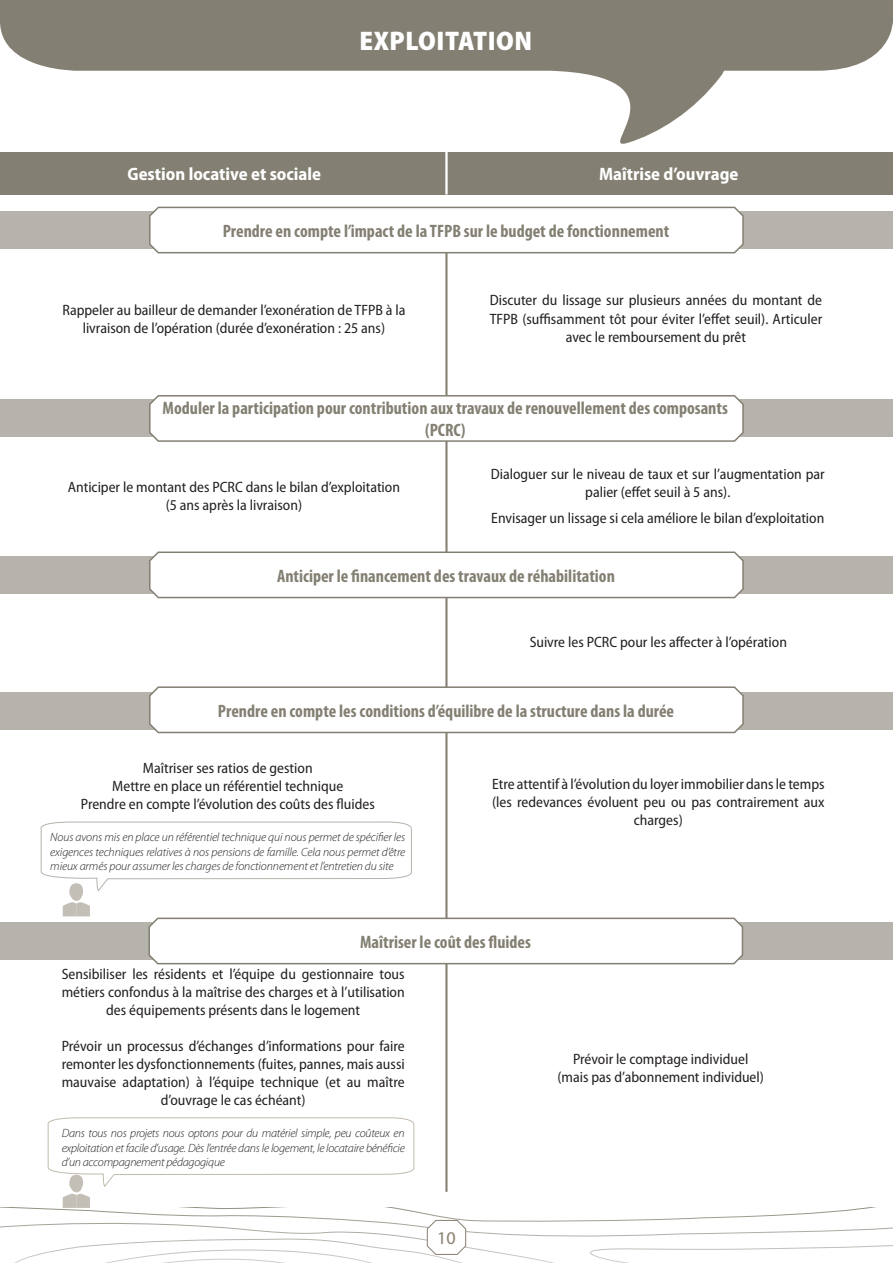
<style>
.page{position:relative;width:893px;height:1263px;background:#fff}
.page>*{position:absolute;margin:0;border:0;box-sizing:border-box;transform-origin:0 0}
.t1{font:900 semi-condensed 27px "Myriad Pro";letter-spacing:.02em;color:#fff}
.t2{font:700 condensed 18px/21.6px "Myriad Pro";color:#837f72;text-align:center}
.t3{font:700 semi-condensed 18px "Myriad Pro";color:#fff}
.t4{font:18px "Myriad Pro";color:#887f6f}
.t5{font:semi-condensed 15px/18px "Myriad Pro";color:#231f20;text-align:center}
.t6{font:italic 300 12px/14.4px "Myriad Pro";letter-spacing:-.02em;color:#231f20;text-align:justify}
</style>
<div class="page">
<hr style="left:447px;top:248px;width:1px;height:944px;background:#837f72">
<hr style="left:446px;top:248px;width:1px;height:944px;background:#837f72">
<svg style="left:0;top:0;width:893px;height:144px;fill:#837f72"></svg>
<div style="left:0;top:399px;width:893px;height:38px;background:#b6b3ac"></div>
<svg style="left:149px;top:394px;width:595px;height:49px;background:#f6f6f5"></svg>
<div style="left:0;top:556px;width:893px;height:37px;background:#b6b3ac"></div>
<svg style="left:148px;top:550px;width:596px;height:49px;background:#f6f6f5"></svg>
<div style="left:0;top:923px;width:893px;height:37px;background:#b6b3ac"></div>
<div style="left:0;top:692px;width:893px;height:37px;background:#b6b3ac"></div>
<svg style="left:148px;top:685px;width:596px;height:49px;background:#f6f6f5"></svg>
<div style="left:0;top:212px;width:893px;height:37px;background:#b6b3ac"></div>
<svg style="left:148px;top:206px;width:596px;height:48px;background:#f6f6f5"></svg>
<svg style="left:0;top:1207px;width:893px;height:56px"></svg>
<div style="left:0;top:152px;width:449px;height:42px;background:#837f72"></div>
<div style="left:444px;top:152px;width:449px;height:42px;background:#837f72"></div>
<hr style="left:447px;top:152px;width:1px;height:42px;background:#fff">
<hr style="left:446px;top:152px;width:1px;height:42px;background:#fff">
<svg style="left:44px;top:1117px;width:371px;height:91px"></svg>
<svg style="left:37px;top:821px;width:707px;height:144px"></svg>
<svg style="left:427px;top:1219px;width:39px;height:36px"></svg>
<h1 class="t1" style="left:359px;top:23px;width:174px">EXPLOITATION</h1>
<p class="t3" style="left:127px;top:162px;width:195px">Gestion locative et sociale</p>
<p class="t3" style="left:599px;top:162px;width:141px">Maîtrise d’ouvrage</p>
<p class="t2" style="left:223px;top:220px;width:448px">Prendre en compte l’impact de la TFPB sur le budget de fonctionnement</p>
<p class="t5" style="left:62px;top:300px;width:345px">Rappeler au bailleur de demander l’exonération de TFPB à la livraison de l’opération (durée d’exonération : 25 ans)</p>
<p class="t5" style="left:490px;top:291px;width:334px">Discuter du lissage sur plusieurs années du montant de<br>TFPB (suffisamment tôt pour éviter l’effet seuil). Articuler avec le remboursement du prêt</p>
<p class="t2" style="left:163px;top:397px;width:567px">Moduler la participation pour contribution aux travaux de renouvellement des composants (PCRC)</p>
<p class="t5" style="left:491px;top:465px;width:335px">Dialoguer sur le niveau de taux et sur l’augmentation par palier (effet seuil à 5 ans).</p>
<p class="t5" style="left:491px;top:509px;width:335px">Envisager un lissage si cela améliore le bilan d’exploitation</p>
<p class="t5" style="left:68px;top:478px;width:334px">Anticiper le montant des PCRC dans le bilan d’exploitation (5 ans après la livraison)</p>
<p class="t2" style="left:277px;top:564px;width:339px">Anticiper le financement des travaux de réhabilitation</p>
<p class="t5" style="left:530px;top:632px;width:259px">Suivre les PCRC pour les affecter à l’opération</p>
<p class="t2" style="left:218px;top:699px;width:458px">Prendre en compte les conditions d’équilibre de la structure dans la durée</p>
<p class="t5" style="left:81px;top:759px;width:295px">Maîtriser ses ratios de gestion<br>Mettre en place un référentiel technique<br>Prendre en compte l’évolution des coûts des fluides</p>
<p class="t6" style="left:50px;top:830px;width:357px">Nous avons mis en place un référentiel technique qui nous permet de spécifier les exigences techniques relatives à nos pensions de famille. Cela nous permet d’être mieux armés pour assumer les charges de fonctionnement et l’entretien du site</p>
<p class="t5" style="left:492px;top:775px;width:334px">Etre attentif à l’évolution du loyer immobilier dans le temps (les redevances évoluent peu ou pas contrairement aux charges)</p>
<p class="t2" style="left:360px;top:930px;width:172px">Maîtriser le coût des fluides</p>
<p class="t5" style="left:62px;top:965px;width:345px">Sensibiliser les résidents et l’équipe du gestionnaire tous métiers confondus à la maîtrise des charges et à l’utilisation des équipements présents dans le logement</p>
<p class="t5" style="left:62px;top:1037px;width:345px">Prévoir un processus d’échanges d’informations pour faire remonter les dysfonctionnements (fuites, pannes, mais aussi mauvaise adaptation) à l’équipe technique (et au maître d’ouvrage le cas échéant)</p>
<p class="t6" style="left:62px;top:1126px;width:345px">Dans tous nos projets nous optons pour du matériel simple, peu coûteux en exploitation et facile d’usage. Dès l’entrée dans le logement, le locataire bénéficie d’un accompagnement pédagogique</p>
<p class="t4" style="left:437px;top:1227px;width:20px">10</p>
<p class="t5" style="left:557px;top:1049px;width:208px">Prévoir le comptage individuel (mais pas d’abonnement individuel)</p>
</div>
